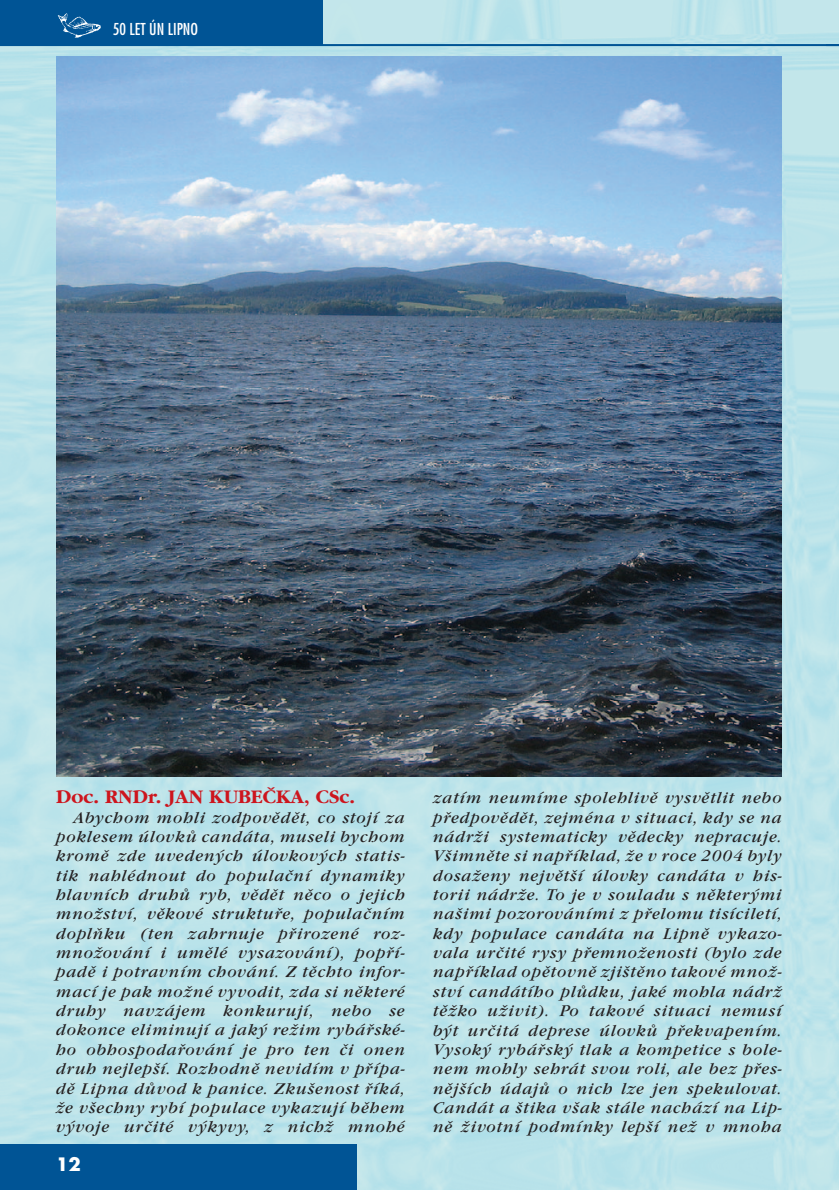
<style>
.page{position:relative;width:840px;height:1190px;background:#fff}
.page>*{position:absolute;margin:0;border:0;box-sizing:border-box;transform-origin:0 0}
.t1{font:700 20px "Garamond CE";color:#cd151d}
.t2{font:700 18px "Futura CE";color:#fff}
.t3{font:italic 17.2px/19.4px "Garamond CE";letter-spacing:.055em;color:#231f20;text-align:justify}
.t4{font:500 16px "Futura Cond CE";color:#fff}
</style>
<div class="page">
<img style="left:0;top:0;width:839px;height:1190px">
<hr style="left:0;top:44px;width:839px;height:2px;background:#005495">
<div style="left:0;top:0;width:323px;height:45px;background:#005495"></div>
<div style="left:0;top:1145px;width:357px;height:45px;background:#005495"></div>
<img style="left:57px;top:13px;width:44px;height:25px">
<img style="left:56px;top:56px;width:726px;height:720px">
<p class="t4" style="left:113px;top:24px;width:87px">50 LET ÚN LIPNO</p>
<p class="t1" style="left:56px;top:789px;width:300px">Doc. RNDr. JAN KUBEČKA, CSc.</p>
<p class="t3" style="left:56px;top:809px;width:351px;text-indent:17px">Abychom mohli zodpovědět, co stojí za poklesem úlovků candáta, museli bychom kromě zde uvedených úlovkových statis&shy;tik nahlédnout do populační dynamiky hlavních druhů ryb, vědět něco o jejich množství, věkové struktuře, populačním doplňku (ten zahrnuje přirozené roz&shy;množování i umělé vysazování), popří&shy;padě i potravním chování. Z těchto infor&shy;mací je pak možné vyvodit, zda si některé druhy navzájem konkurují, nebo se dokonce eliminují a jaký režim rybářské&shy;ho obhospodařování je pro ten či onen druh nejlepší. Rozhodně nevidím v přípa&shy;dě Lipna důvod k panice. Zkušenost říká, že všechny rybí populace vykazují během vývoje určité výkyvy, z nichž mnohé</p>
<p class="t2" style="left:56px;top:1158px;width:26px">12</p>
<p class="t3" style="left:433px;top:789px;width:350px">zatím neumíme spolehlivě vysvětlit nebo předpovědět, zejména v situaci, kdy se na nádrži systematicky vědecky nepracuje.<br>Všimněte si například, že v roce 2004 byly dosaženy největší úlovky candáta v his&shy;torii nádrže. To je v souladu s některými našimi pozorováními z přelomu tisíciletí, kdy populace candáta na Lipně vykazo&shy;vala určité rysy přemnoženosti (bylo zde například opětovně zjištěno takové množ&shy;ství candátího plůdku, jaké mohla nádrž těžko uživit). Po takové situaci nemusí být určitá deprese úlovků překvapením.<br>Vysoký rybářský tlak a kompetice s bole&shy;nem mohly sehrát svou roli, ale bez přes&shy;nějších údajů o nich lze jen spekulovat.<br>Candát a štika však stále nachází na Lip&shy;ně životní podmínky lepší než v mnoha</p>
</div>
